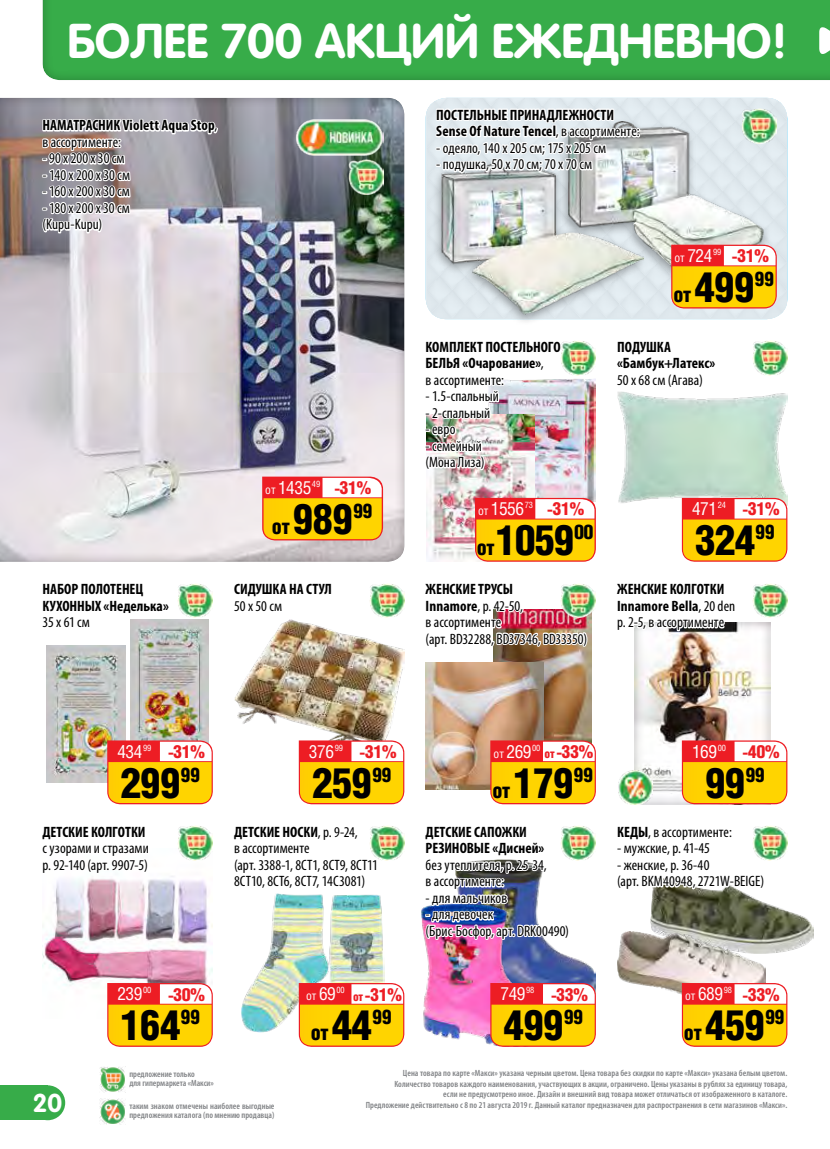
<style>
.page{position:relative;width:830px;height:1149px;background:#fff}
.page>*{position:absolute;margin:0;border:0;box-sizing:border-box;transform-origin:0 0}
.t1{font:700 48.15px "Rotonda C";color:#fff}
.t2{font:900 42px "Helios Cond";letter-spacing:-.03em;color:#000}
.t3{font:700 25.5px "Rotonda C";color:#fff}
.t4{font:900 21px "Helios Cond";color:#000}
.t5{font:900 18px "Helios Cond";letter-spacing:-.02em;color:#ed1d24}
.t6{font:18px "Helios Cond C";letter-spacing:-.025em;color:#fff}
.t7{font:condensed 15px/16.5px "Myriad Pro";letter-spacing:.005em;color:#000}
.t8{font:700 condensed 15px/16.5px "Myriad Pro";color:#000}
.t9{font:12px "Helios Cond C";color:#fff}
.t10{font:600 condensed 9px/10.5px "Myriad Pro";letter-spacing:.005em;color:#808285}
.s1{font-weight:400}
.s2{font-size:12px}
.s3{font-size:12px;color:#ed1d24}
.s4{font-family:"Helios Cond";font-weight:900;color:#ed1d24}
.s5{font-size:21px}
.s6{font-family:"Helios Cond C";font-weight:400;font-size:12px;color:#fff}
.s7{font-family:"Helios Cond C";font-weight:400;font-size:12px}
.s8{font-family:"Helios Cond C";font-weight:400;color:#fff}
.s9{font-weight:700}
.s10{color:#ed1d24}
.s11{font-size:18px}
.s12{font-size:42px}
</style>
<div class="page">
<div style="left:0;top:1084px;width:47px;height:35px;background:#37ac49"></div>
<div style="left:30px;top:1084px;width:35px;height:35px;background:#37ac49;border-radius:50%"></div>
<img style="left:100px;top:1067px;width:7px;height:24px">
<img style="left:99px;top:1098px;width:8px;height:25px">
<div style="left:30px;top:0;width:799px;height:90px;background:#000;opacity:.3"></div>
<svg style="left:818px;top:24px;width:11px;height:33px"></svg>
<img style="left:493px;top:617px;width:98px;height:123px">
<img style="left:254px;top:893px;width:130px;height:135px">
<div style="left:0;top:88px;width:417px;height:473px;background:#000;opacity:.3"></div>
<img style="left:234px;top:627px;width:170px;height:113px">
<img style="left:369px;top:583px;width:35px;height:34px">
<svg style="left:232px;top:552px;width:101px;height:75px"></svg>
<img style="left:348px;top:159px;width:35px;height:35px">
<svg style="left:41px;top:37px;width:179px;height:197px"></svg>
<svg style="left:262px;top:476px;width:121px;height:64px"></svg>
<img style="left:46px;top:645px;width:80px;height:95px">
<img style="left:130px;top:619px;width:79px;height:121px">
<img style="left:178px;top:583px;width:35px;height:34px">
<svg style="left:40px;top:552px;width:131px;height:91px"></svg>
<img style="left:425px;top:662px;width:118px;height:78px">
<img style="left:588px;top:586px;width:7px;height:31px">
<img style="left:493px;top:583px;width:95px;height:67px">
<img style="left:634px;top:622px;width:135px;height:118px">
<svg style="left:634px;top:622px;width:102px;height:28px"></svg>
<img style="left:752px;top:583px;width:35px;height:34px">
<img style="left:561px;top:953px;width:34px;height:29px">
<img style="left:421px;top:908px;width:140px;height:137px">
<img style="left:423px;top:740px;width:172px;height:207px">
<svg style="left:490px;top:982px;width:105px;height:64px"></svg>
<svg style="left:298px;top:740px;width:106px;height:121px"></svg>
<svg style="left:298px;top:982px;width:106px;height:64px"></svg>
<img style="left:43px;top:878px;width:170px;height:108px">
<svg style="left:46px;top:740px;width:167px;height:137px"></svg>
<svg style="left:107px;top:982px;width:169px;height:143px"></svg>
<img style="left:296px;top:119px;width:87px;height:36px">
<img style="left:560px;top:825px;width:35px;height:35px">
<img style="left:765px;top:911px;width:47px;height:41px">
<img style="left:617px;top:932px;width:148px;height:62px">
<svg style="left:681px;top:982px;width:106px;height:64px"></svg>
<svg style="left:627px;top:740px;width:160px;height:192px"></svg>
<img style="left:618px;top:769px;width:33px;height:35px">
<img style="left:424px;top:78px;width:363px;height:483px">
<h1 class="t1" style="left:67px;top:13px;width:721px">БОЛЕЕ 700 АКЦИЙ ЕЖЕДНЕВНО!</h1>
<p class="t8" style="left:43px;top:117px;width:176px">НАМАТРАСНИК Violett Aqua Stop<span class="s1">, в ассортименте:</span></p>
<p class="t7" style="left:43px;top:150px;width:84px">- 90 х 200 х 30 см</p>
<p class="t7" style="left:43px;top:166px;width:89px">- 140 х 200 х 30 см</p>
<p class="t7" style="left:43px;top:183px;width:89px">- 160 х 200 х 30 см</p>
<p class="t7" style="left:43px;top:199px;width:89px">- 180 х 200 х 30 см (Kupu-Kupu)</p>
<p class="t8" style="left:43px;top:580px;width:128px">НАБОР ПОЛОТЕНЕЦ<br>КУХОННЫХ «Неделька»</p>
<p class="t7" style="left:43px;top:613px;width:49px">35 х 61 см</p>
<p class="t6" style="left:265px;top:476px;width:108px"><span class="s2">от</span> <span class="s3">.</span>1435<sup>49</sup> <span class="s4">-31%</span></p>
<h2 class="t2" style="left:272px;top:494px;width:102px"><span class="s5">от</span> 989<sup>99</sup></h2>
<p class="t8" style="left:234px;top:580px;width:99px">СИДУШКА НА СТУЛ</p>
<p class="t7" style="left:234px;top:597px;width:50px">50 х 50 см</p>
<p class="t8" style="left:436px;top:106px;width:205px">ПОСТЕЛЬНЫЕ ПРИНАДЛЕЖНОСТИ<br>Sense Of Nature Tencel<span class="s1">, в ассортименте:</span></p>
<p class="t7" style="left:436px;top:139px;width:171px">- одеяло, 140 х 205 см; 175 х 205 см</p>
<p class="t7" style="left:436px;top:156px;width:157px">- подушка, 50 х 70 см; 70 х 70 см</p>
<p class="t5" style="left:674px;top:245px;width:96px"><span class="s6">от</span> <span class="s7">.</span><span class="s8">724</span><sup>99</sup> -31%</p>
<h2 class="t2" style="left:673px;top:263px;width:102px"><span class="s5">от</span> 499<sup>99</sup></h2>
<p class="t8" style="left:425px;top:338px;width:136px">КОМПЛЕКТ ПОСТЕЛЬНОГО<br>БЕЛЬЯ «Очарование»<span class="s1">,<br>в ассортименте:</span></p>
<p class="t7" style="left:425px;top:388px;width:75px">- 1.5-спальный</p>
<p class="t7" style="left:425px;top:404px;width:66px">- 2-спальный</p>
<p class="t7" style="left:425px;top:421px;width:31px">- евро</p>
<p class="t7" style="left:425px;top:437px;width:60px">- семейный (Мона Лиза)</p>
<p class="t6" style="left:478px;top:497px;width:108px"><span class="s2">от</span> <span class="s3">.</span>1556<sup>73</sup> <span class="s4">-31%</span></p>
<h2 class="t2" style="left:476px;top:516px;width:118px"><span class="s5">от</span> 1059<sup>00</sup></h2>
<p class="t7" style="left:425px;top:580px;width:163px"><span class="s9">ЖЕНСКИЕ ТРУСЫ<br>Innamore</span>, р. 42-50,<br>в ассортименте<br>(арт. BD32288, BD37346, BD33350)</p>
<p class="t8" style="left:617px;top:338px;width:100px">ПОДУШКА «Бамбук+Латекс»</p>
<p class="t7" style="left:617px;top:371px;width:87px">50 х 68 см (Агава)</p>
<p class="t5" style="left:690px;top:498px;width:90px"><span class="s7">.</span><span class="s8">471</span><sup>24</sup> -31%</p>
<h2 class="t2" style="left:694px;top:516px;width:81px">324<sup>99</sup></h2>
<p class="t8" style="left:617px;top:580px;width:119px">ЖЕНСКИЕ КОЛГОТКИ<br>Innamore Bella<span class="s1">, 20 den р. 2-5, в ассортименте</span></p>
<p class="t5" style="left:116px;top:741px;width:90px"><span class="s7">.</span><span class="s8">434</span><sup>99</sup> -31%</p>
<p class="t5" style="left:308px;top:741px;width:90px"><span class="s7">.</span><span class="s8">376</span><sup>99</sup> -31%</p>
<p class="t5" style="left:493px;top:741px;width:101px"><span class="s6">от</span> <span class="s7">.</span><span class="s8">269</span><sup>00</sup> <span class="s2">от</span> -33%</p>
<p class="t5" style="left:690px;top:741px;width:90px"><span class="s7">.</span><span class="s8">169</span><sup>00</sup> -40%</p>
<h2 class="t2" style="left:120px;top:758px;width:81px">299<sup>99</sup></h2>
<h2 class="t2" style="left:311px;top:758px;width:81px">259<sup>99</sup></h2>
<h2 class="t2" style="left:492px;top:758px;width:102px"><span class="s5">от</span> 179<sup>99</sup></h2>
<h2 class="t2" style="left:704px;top:758px;width:62px">99<sup>99</sup></h2>
<p class="t8" style="left:43px;top:823px;width:104px">ДЕТСКИЕ КОЛГОТКИ</p>
<p class="t7" style="left:43px;top:839px;width:108px">с узорами и стразами р. 92-140 (арт. 9907-5)</p>
<p class="t7" style="left:234px;top:823px;width:145px"><span class="s9">ДЕТСКИЕ НОСКИ</span>, р. 9-24,<br>в ассортименте<br>(арт. 3388-1, 8СТ1, 8СТ9, 8СТ11<br>8СТ10, 8СТ6, 8СТ7, 14С3081)</p>
<p class="t8" style="left:425px;top:823px;width:120px">ДЕТСКИЕ САПОЖКИ<br>РЕЗИНОВЫЕ «Дисней»</p>
<p class="t7" style="left:425px;top:856px;width:122px">без утеплителя, р.25-34, в ассортименте:</p>
<p class="t7" style="left:425px;top:889px;width:83px">- для мальчиков</p>
<p class="t7" style="left:425px;top:905px;width:145px">- для девочек<br>(Брис-Босфор, арт. DRK00490)</p>
<p class="t7" style="left:617px;top:823px;width:116px"><span class="s9">КЕДЫ</span>, в ассортименте:</p>
<p class="t7" style="left:617px;top:839px;width:94px">- мужские, р. 41-45</p>
<p class="t7" style="left:617px;top:856px;width:148px">- женские, р.36-40<br>(арт. BKM40948, 2721W-BEIGE)</p>
<p class="t5" style="left:116px;top:983px;width:90px"><span class="s7">.</span><span class="s8">239</span><sup>00</sup> -30%</p>
<p class="t9" style="left:306px;top:988px;width:40px">от <span class="s10">.</span><span class="s11">69</span><sup>00</sup></p>
<p class="t5" style="left:353px;top:983px;width:50px"><span class="s2">от</span> -31%</p>
<p class="t5" style="left:499px;top:983px;width:90px"><span class="s7">.</span><span class="s8">749</span><sup>98</sup> -33%</p>
<p class="t5" style="left:684px;top:983px;width:96px"><span class="s6">от</span> <span class="s7">.</span><span class="s8">689</span><sup>98</sup> -33%</p>
<h2 class="t2" style="left:120px;top:1000px;width:81px">164<sup>99</sup></h2>
<h3 class="t4" style="left:310px;top:1020px;width:82px">от <span class="s12">44</span><sup>99</sup></h3>
<h2 class="t2" style="left:503px;top:1000px;width:81px">499<sup>99</sup></h2>
<h2 class="t2" style="left:683px;top:1000px;width:102px"><span class="s5">от</span> 459<sup>99</sup></h2>
<h3 class="t3" style="left:33px;top:1087px;width:31px">20</h3>
<p class="t10" style="left:129px;top:1068px;width:86px;line-height:9px">предложение только<br>для гипермаркета «Макси»</p>
<p class="t10" style="left:129px;top:1101px;width:147px;line-height:9px">таким знаком отмечены наиболее выгодные предложения каталога (по мнению продавца)</p>
<p class="t10" style="left:365px;top:1067px;width:423px;text-align:right">Цена товара по карте «Макси» указана черным цветом. Цена товара без скидки по карте «Макси» указана белым цветом.<br>Количество товаров каждого наименования, участвующих в акции, ограничено. Цены указаны в рублях за единицу товара,<br>если не предусмотрено иное. Дизайн и внешний вид товара может отличаться от изображенного в каталоге.<br>Предложение действительно с 8 по 21 августа 2019 г. Данный каталог предназначен для распространения в сети магазинов «Макси».</p>
</div>
